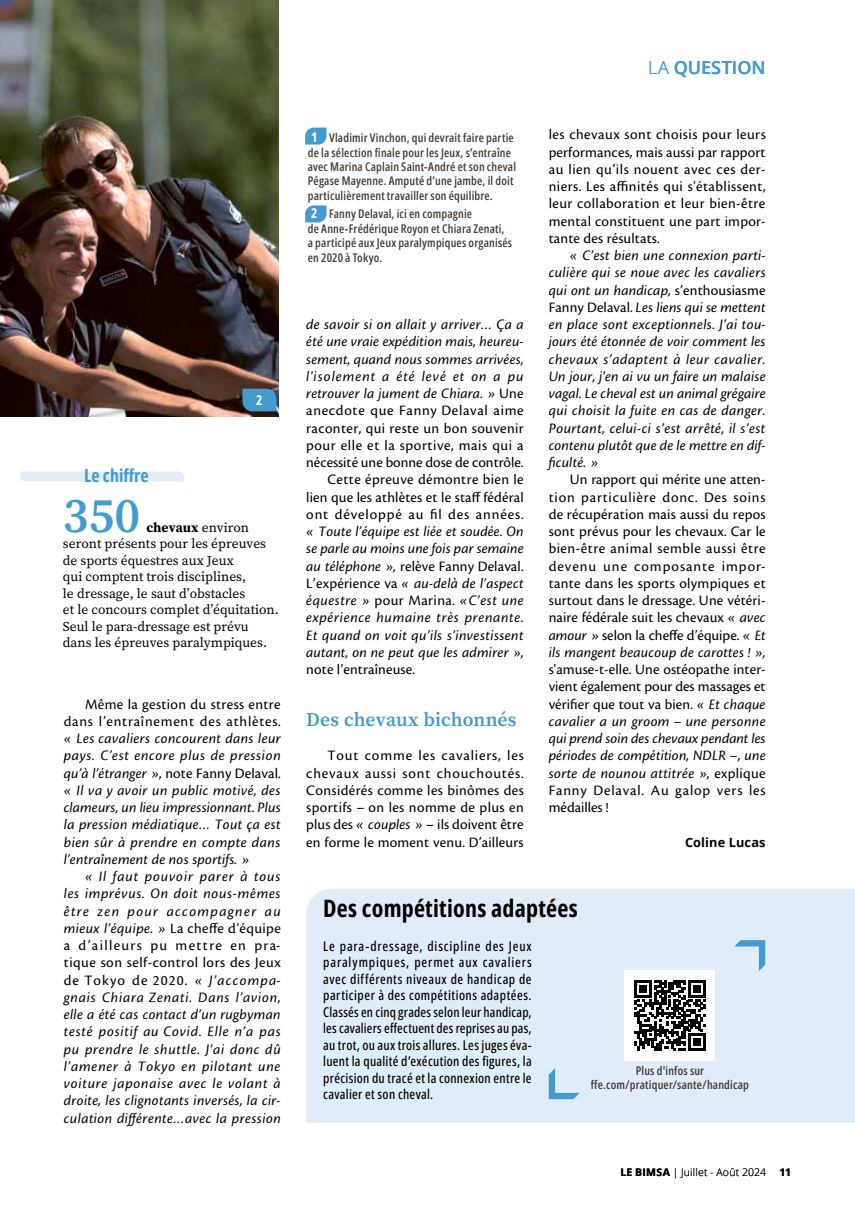
<style>
.page{position:relative;width:855px;height:1212px;background:#fff}
.page>*{position:absolute;margin:0;border:0;box-sizing:border-box;transform-origin:0 0}
.t1{font:600 49.5px "Source Serif 4";color:#449bcf}
.t2{font:700 24px "Open Sans Condensed";letter-spacing:.01em;color:#000}
.t3{font:600 19.5px "Source Serif 4";letter-spacing:.005em;color:#449bcf}
.t4{font:600 18px "Open Sans";color:#449bcf}
.t5{font:700 18px "Open Sans Condensed";color:#449bcf}
.t6{font:15px/17.2px "Cronos Pro";letter-spacing:.02em;color:#000;text-align:justify}
.t7{font:italic 15px/17.2px "Cronos Pro";letter-spacing:.02em;color:#000;text-align:justify}
.t8{font:15px/17.2px "Cronos Pro";letter-spacing:.05em;color:#000;text-align:right}
.t9{font:500 13.5px/16.5px "Open Sans Condensed";letter-spacing:.02em;color:#000;text-align:justify}
.t10{font:13.5px/16.5px "Source Serif 4";color:#000}
.t11{font:700 13.5px "Open Sans Condensed";color:#fff}
.t12{font:700 12.75px "Open Sans";letter-spacing:.015em;color:#000}
.t13{font:600 12px/14.4px "Open Sans Condensed";letter-spacing:.015em;color:#413c38}
.t14{font:300 10.5px "Open Sans";letter-spacing:.02em;color:#000}
.t15{font:700 10.5px "Open Sans";color:#000}
.s1{font-weight:700}
.s2{font-style:normal}
.s3{font-weight:700;font-size:13.5px;color:#fff}
.s4{font-style:italic}
.s5{font-weight:300}
</style>
<div class="page">
<img style="left:0;top:0;width:278px;height:417px">
<svg style="left:242px;top:389px;width:34px;height:22px"></svg>
<svg style="left:305px;top:128px;width:21px;height:17px"></svg>
<svg style="left:305px;top:205px;width:21px;height:17px"></svg>
<div style="left:306px;top:889px;width:549px;height:234px;background:#e0edf9"></div>
<div style="left:625px;top:970px;width:90px;height:90px;background:#fff"></div>
<svg style="left:634px;top:980px;width:71px;height:71px"></svg>
<svg style="left:549px;top:1068px;width:30px;height:31px"></svg>
<svg style="left:734px;top:940px;width:31px;height:31px"></svg>
<svg style="left:20px;top:471px;width:164px;height:10px;background:#e3edf8"></svg>
<p class="t11" style="left:256px;top:390px;width:8px">2</p>
<p class="t5" style="left:84px;top:462px;width:66px">Le chiffre</p>
<h1 class="t1" style="left:63px;top:482px;width:79px">350</h1>
<p class="t10" style="left:63px;top:519px;width:217px;text-indent:83px"><span class="s1">chevaux</span> environ seront présents pour les épreuves de sports équestres aux Jeux<br>qui comptent trois disciplines,<br>le dressage, le saut d’obstacles<br>et le concours complet d’équitation.<br>Seul le para-dressage est prévu dans les épreuves paralympiques.</p>
<p class="t8" style="left:64px;top:695px;width:219px">Même la gestion du stress entre dans l’entraînement des athlètes.</p>
<p class="t7" style="left:64px;top:730px;width:218px">« Les cavaliers concourent dans leur pays. C’est encore plus de pression qu’à l’étranger », <span class="s2">note Fanny Delaval. </span>« Il va y avoir un public motivé, des clameurs, un lieu impressionnant<span class="s2">.</span> Plus la pression médiatique… Tout ça est bien sûr à prendre en compte dans l’entraînement de nos sportifs. »</p>
<p class="t7" style="left:64px;top:868px;width:218px;text-indent:21px">« Il faut pouvoir parer à tous les imprévus. On doit nous-mêmes être zen pour accompagner au mieux l’équipe. » <span class="s2">La cheffe d’équipe a d’ailleurs pu mettre en pra&shy;tique son self-control lors des Jeux de Tokyo de 2020.</span> « J’accompa&shy;gnais Chiara Zenati. Dans l’avion, elle a été cas contact d’un rugbyman testé positif au Covid. Elle n’a pas pu prendre le shuttle. J’ai donc dû l’amener à Tokyo en pilotant une voiture japonaise avec le volant à droite, les clignotants inversés, la cir&shy;culation différente…avec la pression</p>
<p class="t13" style="left:308px;top:130px;width:210px"><span class="s3">1</span> Vladimir Vinchon, qui devrait faire partie de la sélection finale pour les Jeux, s’entraîne avec Marina Caplain Saint-André et son cheval Pégase Mayenne. Amputé d’une jambe, il doit particulièrement travailler son équilibre.</p>
<p class="t13" style="left:308px;top:207px;width:206px"><span class="s3">2</span> Fanny Delaval, ici en compagnie<br>de Anne-Frédérique Royon et Chiara Zenati, a participé aux Jeux paralympiques organisés en 2020 à Tokyo.</p>
<p class="t6" style="left:306px;top:316px;width:219px;text-align:right"><span class="s4">de savoir si on allait y arriver… Ça a été une vraie expédition mais, heureu&shy;sement, quand nous sommes arrivées, l'isolement a été levé et on a pu retrouver la jument de Chiara. »</span> Une anecdote que Fanny Delaval aime raconter, qui reste un bon souvenir pour elle et la sportive, mais qui a nécessité une bonne dose de contrôle.<br>Cette épreuve démontre bien le lien que les athlètes et le staff fédéral ont développé au fil des années.</p>
<p class="t7" style="left:306px;top:523px;width:219px">« Toute l’équipe est liée et soudée. On se parle au moins une fois par semaine au téléphone », <span class="s2">relève Fanny Delaval.<br>L’expérience va</span> « au-delà de l’aspect équestre » <span class="s2">pour Marina.</span> «C’est une expérience humaine très prenante.<br>Et quand on voit qu’ils s’investissent autant, on ne peut que les admirer »,</p>
<p class="t6" style="left:306px;top:661px;width:110px">note l’entraîneuse.</p>
<h3 class="t3" style="left:306px;top:706px;width:212px">Des chevaux bichonnés</h3>
<p class="t6" style="left:306px;top:747px;width:219px;text-indent:21px">Tout comme les cavaliers, les chevaux aussi sont chouchoutés.<br>Considérés comme les binômes des sportifs – on les nomme de plus en plus des <span class="s4">« couples »</span> – ils doivent être en forme le moment venu. D’ailleurs</p>
<p class="t4" style="left:648px;top:55px;width:119px"><span class="s5">LA</span> QUESTION</p>
<p class="t6" style="left:549px;top:126px;width:219px">les chevaux sont choisis pour leurs performances, mais aussi par rapport au lien qu’ils nouent avec ces der&shy;niers. Les affinités qui s'établissent, leur collaboration et leur bien-être mental constituent une part impor&shy;tante des résultats.</p>
<p class="t7" style="left:549px;top:247px;width:219px;text-indent:21px">« C’est bien une connexion parti&shy;culière qui se noue avec les cavaliers qui ont un handicap, <span class="s2">s’enthousiasme Fanny Delaval.</span> Les liens qui se mettent en place sont exceptionnels. J’ai tou&shy;jours été étonnée de voir comment les chevaux s’adaptent à leur cavalier.<br>Un jour, j’en ai vu un faire un malaise vagal. Le cheval est un animal grégaire qui choisit la fuite en cas de danger.<br>Pourtant, celui-ci s’est arrêté, il s’est contenu plutôt que de le mettre en dif&shy;ficulté. »</p>
<p class="t6" style="left:548px;top:471px;width:218px;text-indent:21px">Un rapport qui mérite une atten&shy;tion particulière donc. Des soins de récupération mais aussi du repos sont prévus pour les chevaux. Car le bien-être animal semble aussi être devenu une composante impor&shy;tante dans les sports olympiques et surtout dans le dressage. Une vétéri&shy;naire fédérale suit les chevaux <span class="s4">« avec amour »</span> selon la cheffe d’équipe. <span class="s4">« Et ils mangent beaucoup de carottes ! »,</span></p>
<p class="t6" style="left:548px;top:661px;width:218px">s'amuse- t-elle. Une ostéopathe inter&shy;vient également pour des massages et vérifier que tout va bien. <span class="s4">« Et chaque cavalier a un groom – une personne qui prend soin des chevaux pendant les périodes de compétition, NDLR –, une sorte de nounou attitrée »,</span> explique Fanny Delaval. Au galop vers les médailles !</p>
<p class="t12" style="left:685px;top:833px;width:82px">Coline Lucas</p>
<h2 class="t2" style="left:323px;top:891px;width:256px">Des compétitions adaptées</h2>
<p class="t9" style="left:323px;top:937px;width:210px">Le para-dressage, discipline des Jeux paralympiques, permet aux cavaliers avec différents niveaux de handicap de participer à des compétitions adaptées.<br>Classés en cinq grades selon leur handicap, lescavaliers effectuent desreprises au pas, au trot, ou aux trois allures. Les juges éva&shy;luent la qualité d’exécution des figures, la précision du tracé et la connexion entre le cavalier et son cheval.</p>
<p class="t13" style="left:591px;top:1063px;width:159px;text-align:center">Plus d'infos sur ffe.com/pratiquer/sante/handicap</p>
<p class="t14" style="left:620px;top:1165px;width:147px"><span class="s1">LE BIMSA</span> | Juillet - Août 2024</p>
<p class="t15" style="left:779px;top:1165px;width:13px">11</p>
</div>
